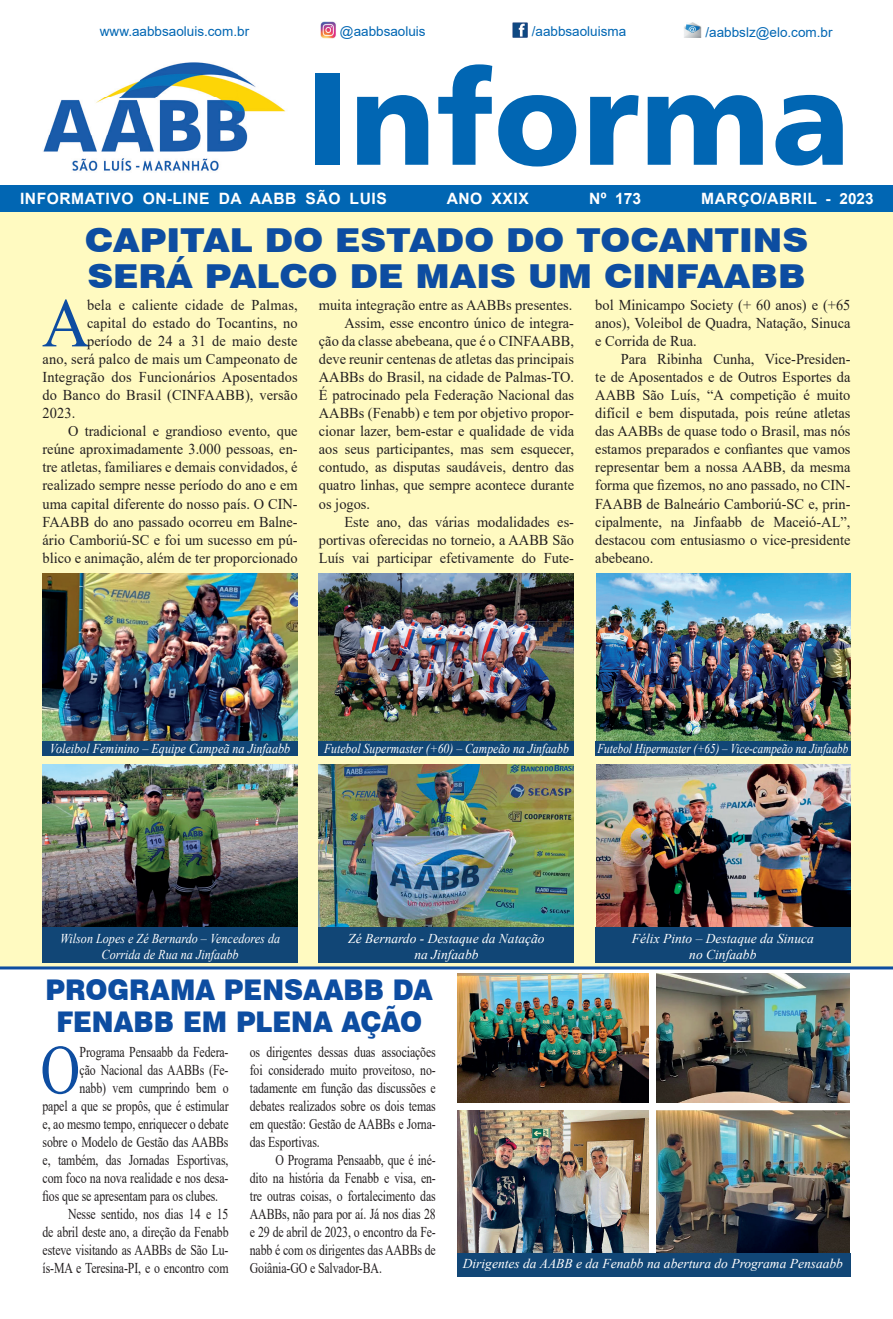
<style>
.page{position:relative;width:893px;height:1319px;background:#fff}
.page>*{position:absolute;margin:0;border:0;box-sizing:border-box;transform-origin:0 0}
.t1{font:132px "Humanist 777 BT Black B";color:#0166b3}
.t2{font:69.3px "Times New Roman";color:#0d4da1;scale:.96 1}
.t3{font:69.3px "Times New Roman";color:#0d4da1;scale:.79 1}
.t4{font:900 33px/36px "Swiss 721 BT";color:#0d4da1;scale:1.1 1}
.t5{font:900 28.5px/31.5px "Swiss 721 BT";color:#0d4da1;text-align:center;scale:.94 1}
.t6{font:700 15.6px "Arial";letter-spacing:.035em;color:#fff}
.t7{font:15px/18px "Times New Roman";color:#231f20;text-align:justify;scale:.96 1}
.t8{font:15px/18px "Times New Roman";color:#231f20;text-align:justify;scale:.79 1}
.t9{font:italic 13.5px/16.2px "Times New Roman";color:#fff;text-align:center}
.t10{font:italic 13.5px/16.2px "Times New Roman";color:#fff;text-align:center;scale:.9 1}
.t11{font:13.5px "Arial";color:#0166b3}
.t12{font:italic 13.5px "Times New Roman";color:#fff;scale:.82 1}
.t13{font:italic 13.5px "Times New Roman";color:#fff;scale:.87 1}
.s1{font-size:15.3px}
</style>
<div class="page">
<div style="left:0;top:209px;width:893px;height:758px;background:#fffac1"></div>
<img style="left:684px;top:23px;width:17px;height:14px">
<img style="left:512px;top:23px;width:15px;height:14px">
<img style="left:321px;top:22px;width:15px;height:16px">
<div style="left:0;top:185px;width:893px;height:26px;background:#0166b3"></div>
<img style="left:43px;top:62px;width:243px;height:109px">
<img style="left:43px;top:573px;width:254px;height:168px">
<img style="left:319px;top:573px;width:254px;height:168px">
<img style="left:596px;top:573px;width:254px;height:168px">
<img style="left:43px;top:764px;width:254px;height:163px">
<img style="left:319px;top:764px;width:254px;height:163px">
<img style="left:596px;top:764px;width:254px;height:163px">
<div style="left:43px;top:741px;width:255px;height:15px;background:#114676"></div>
<img style="left:457px;top:973px;width:192px;height:128px">
<img style="left:457px;top:1110px;width:192px;height:142px">
<div style="left:319px;top:741px;width:255px;height:15px;background:#114676"></div>
<div style="left:595px;top:741px;width:255px;height:15px;background:#114676"></div>
<div style="left:43px;top:927px;width:255px;height:36px;background:#114676"></div>
<hr style="left:0;top:966px;width:893px;height:3px;background:#0d4da1">
<img style="left:657px;top:973px;width:193px;height:128px">
<img style="left:657px;top:1110px;width:193px;height:142px">
<div style="left:319px;top:927px;width:255px;height:36px;background:#114676"></div>
<div style="left:595px;top:927px;width:255px;height:36px;background:#114676"></div>
<div style="left:457px;top:1252px;width:393px;height:24px;background:#114676"></div>
<p class="t11" style="left:100px;top:22px;width:151px">www.aabbsaoluis.com.br</p>
<p class="t11" style="left:340px;top:22px;width:87px">@aabbsaoluis</p>
<p class="t11" style="left:532px;top:22px;width:96px">/aabbsaoluisma</p>
<p class="t11" style="left:705px;top:23px;width:128px">/aabbslz@elo.com.br</p>
<h1 class="t1" style="left:306px;top:34px;width:546px">Informa</h1>
<p class="t6" style="left:20px;top:187px;width:368px">INFORMATIVO ON-LINE DA AABB SÃO LUIS</p>
<p class="t6" style="left:447px;top:187px;width:84px">ANO XXIX</p>
<p class="t6" style="left:589px;top:187px;width:53px">Nº 173</p>
<p class="t6" style="left:701px;top:187px;width:174px">MARÇO/ABRIL - <span class="s1">2023</span></p>
<h3 class="t4" style="left:85px;top:222px;width:659px">CAPITAL DO ESTADO DO TOCANTINS<br>SERÁ PALCO DE MAIS UM CINFAABB</h3>
<h2 class="t2" style="left:42px;top:274px;width:52px">A</h2>
<p class="t7" style="left:87px;top:296px;width:221px">bela e caliente cidade de Palmas,</p>
<p class="t7" style="left:87px;top:314px;width:221px">capital do estado do Tocantins, no</p>
<p class="t7" style="left:87px;top:332px;width:221px">período de 24 a 31 de maio deste</p>
<p class="t7" style="left:43px;top:350px;width:267px">ano, será palco de mais um Campeonato de</p>
<p class="t7" style="left:43px;top:368px;width:267px">Integração dos Funcionários Aposentados</p>
<p class="t7" style="left:43px;top:386px;width:267px">do Banco do Brasil (CINFAABB), versão</p>
<p class="t7" style="left:43px;top:404px;width:36px">2023.</p>
<p class="t7" style="left:68px;top:422px;width:241px">O tradicional e grandioso evento, que</p>
<p class="t7" style="left:43px;top:440px;width:267px">reúne aproximadamente 3.000 pessoas, en-</p>
<p class="t7" style="left:43px;top:458px;width:267px">tre atletas, familiares e demais convidados, é</p>
<p class="t7" style="left:43px;top:476px;width:267px">realizado sempre nesse período do ano e em</p>
<p class="t7" style="left:43px;top:494px;width:267px">uma capital diferente do nosso país. O CIN-</p>
<p class="t7" style="left:43px;top:512px;width:267px">FAABB do ano passado ocorreu em Balne-</p>
<p class="t7" style="left:43px;top:530px;width:267px">ário Camboriú-SC e foi um sucesso em pú-</p>
<p class="t7" style="left:43px;top:548px;width:267px">blico e animação, além de ter proporcionado</p>
<p class="t7" style="left:319px;top:296px;width:266px">muita integração entre as AABBs presentes.</p>
<p class="t7" style="left:344px;top:314px;width:241px">Assim, esse encontro único de integra-</p>
<p class="t7" style="left:319px;top:332px;width:267px">ção da classe abebeana, que é o CINFAABB,</p>
<p class="t7" style="left:319px;top:350px;width:267px">deve reunir centenas de atletas das principais</p>
<p class="t7" style="left:319px;top:368px;width:267px">AABBs do Brasil, na cidade de Palmas-TO.</p>
<p class="t7" style="left:319px;top:386px;width:267px">É patrocinado pela Federação Nacional das</p>
<p class="t7" style="left:319px;top:404px;width:267px">AABBs (Fenabb) e tem por objetivo propor-</p>
<p class="t7" style="left:319px;top:422px;width:267px">cionar lazer, bem-estar e qualidade de vida</p>
<p class="t7" style="left:319px;top:440px;width:267px">aos seus participantes, mas sem esquecer,</p>
<p class="t7" style="left:319px;top:458px;width:267px">contudo, as disputas saudáveis, dentro das</p>
<p class="t7" style="left:319px;top:476px;width:267px">quatro linhas, que sempre acontece durante</p>
<p class="t7" style="left:319px;top:494px;width:55px">os jogos.</p>
<p class="t7" style="left:344px;top:512px;width:241px">Este ano, das várias modalidades es-</p>
<p class="t7" style="left:319px;top:530px;width:267px">portivas oferecidas no torneio, a AABB São</p>
<p class="t7" style="left:319px;top:548px;width:267px">Luís vai participar efetivamente do Fute-</p>
<p class="t7" style="left:595px;top:296px;width:267px">bol Minicampo Society (+ 60 anos) e (+65 anos), Voleibol de Quadra, Natação, Sinuca e Corrida de Rua.</p>
<p class="t7" style="left:595px;top:350px;width:267px;text-indent:26px">Para Ribinha Cunha, Vice-Presiden&shy;te de Aposentados e de Outros Esportes da AABB São Luís, “A competição é muito difícil e bem disputada, pois reúne atletas das AABBs de quase todo o Brasil, mas nós estamos preparados e confiantes que vamos representar bem a nossa AABB, da mesma forma que fizemos, no ano passado, no CIN-FAABB de Balneário Camboriú-SC e, prin&shy;cipalmente, na Jinfaabb de Maceió-AL”, destacou com entusiasmo o vice-presidente abebeano.</p>
<p class="t10" style="left:50px;top:740px;width:268px">Voleibol Feminino – Equipe Campeã na Jinfaabb</p>
<p class="t13" style="left:324px;top:739px;width:283px">Futebol Supermaster (+60) – Campeão na Jinfaabb</p>
<p class="t12" style="left:597px;top:739px;width:307px">Futebol Hipermaster (+65) – Vice-campeão na Jinfaabb</p>
<p class="t10" style="left:60px;top:930px;width:246px">Wilson Lopes e Zé Bernardo – Vencedores da<br>Corrida de Rua na Jinfaabb</p>
<p class="t9" style="left:348px;top:930px;width:198px">Zé Bernardo - Destaque da Natação na Jinfaabb</p>
<p class="t9" style="left:632px;top:930px;width:183px">Félix Pinto – Destaque da Sinuca no Cinfaabb</p>
<h3 class="t5" style="left:46px;top:974px;width:413px">PROGRAMA PENSAABB DA<br>FENABB EM PLENA AÇÃO</h3>
<h2 class="t3" style="left:41px;top:1020px;width:52px">O</h2>
<p class="t8" style="left:80px;top:1042px;width:190px">Programa Pensaabb da Federa-</p>
<p class="t8" style="left:80px;top:1060px;width:190px">ção Nacional das AABBs (Fe-</p>
<p class="t8" style="left:80px;top:1078px;width:190px">nabb) vem cumprindo bem o</p>
<p class="t8" style="left:43px;top:1096px;width:237px">papel a que se propôs, que é estimular</p>
<p class="t8" style="left:43px;top:1114px;width:237px">e, ao mesmo tempo, enriquecer o debate</p>
<p class="t8" style="left:43px;top:1132px;width:237px">sobre o Modelo de Gestão das AABBs</p>
<p class="t8" style="left:43px;top:1150px;width:237px">e, também, das Jornadas Esportivas,</p>
<p class="t8" style="left:43px;top:1168px;width:237px">com foco na nova realidade e nos desa-</p>
<p class="t8" style="left:43px;top:1186px;width:224px">fios que se apresentam para os clubes.</p>
<p class="t8" style="left:68px;top:1204px;width:205px">Nesse sentido, nos dias 14 e 15</p>
<p class="t8" style="left:43px;top:1222px;width:237px">de abril deste ano, a direção da Fenabb</p>
<p class="t8" style="left:43px;top:1240px;width:237px">esteve visitando as AABBs de São Lu-</p>
<p class="t8" style="left:43px;top:1258px;width:237px">ís-MA e Teresina-PI, e o encontro com</p>
<p class="t8" style="left:250px;top:1042px;width:237px">os dirigentes dessas duas associações foi considerado muito proveitoso, no&shy;tadamente em função das discussões e debates realizados sobre os dois temas em questão: Gestão de AABBs e Jorna&shy;das Esportivas.</p>
<p class="t8" style="left:250px;top:1150px;width:237px;text-indent:26px">O Programa Pensaabb, que é iné&shy;dito na história da Fenabb e visa, en&shy;tre outras coisas, o fortalecimento das AABBs, não para por aí. Já nos dias 28 e 29 de abril de 2023, o encontro da Fe&shy;nabb é com os dirigentes das AABBs de Goiânia-GO e Salvador-BA.</p>
<p class="t9" style="left:463px;top:1254px;width:382px">Dirigentes da AABB e da Fenabb na abertura do Programa Pensaabb</p>
</div>
